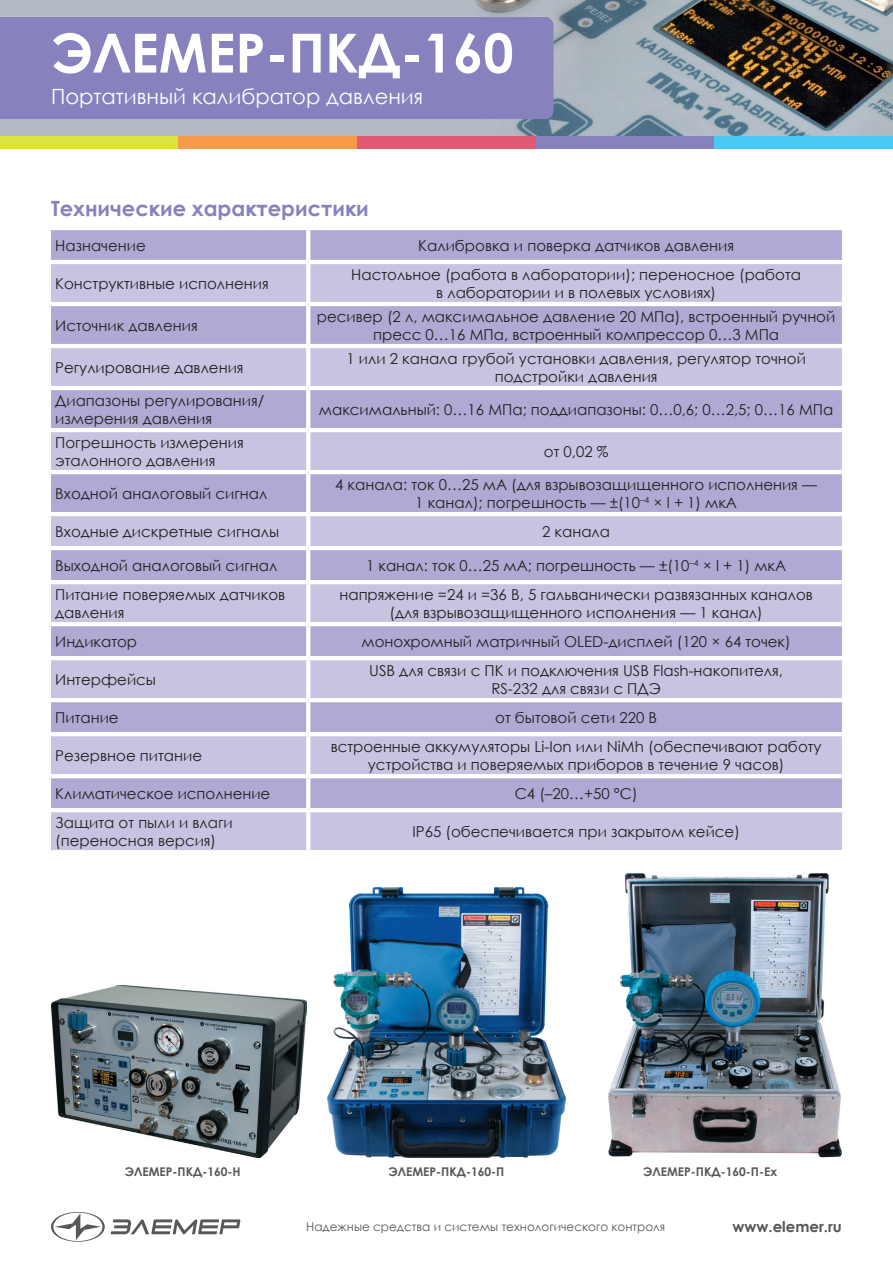
<style>
.page{position:relative;width:893px;height:1263px;background:#fff}
.page>*{position:absolute;margin:0;border:0;box-sizing:border-box;transform-origin:0 0}
.t1{font:700 54px "Century Gothic";color:#fff}
.t2{font:21px "Century Gothic";color:#fff}
.t3{font:700 21px "Century Gothic";color:#8781bd}
.t4{font:15px/18px "Century Gothic";color:#231f20;text-align:center}
.t5{font:700 15px "Century Gothic";color:#57585a}
.t6{font:700 12px "Century Gothic";color:#57585a}
.t7{font:12px "Century Gothic";color:#57585a}
</style>
<div class="page">
<img style="left:0;top:0;width:893px;height:136px">
<div style="left:0;top:17px;width:553px;height:102px;background:#8781bd"></div>
<div style="left:0;top:136px;width:179px;height:13px;background:#dce23f"></div>
<div style="left:179px;top:136px;width:178px;height:13px;background:#f79a4a"></div>
<div style="left:357px;top:136px;width:179px;height:13px;background:#e05872"></div>
<div style="left:536px;top:136px;width:178px;height:13px;background:#8781bd"></div>
<div style="left:714px;top:136px;width:179px;height:13px;background:#49c9f4"></div>
<svg style="left:111px;top:1219px;width:129px;height:15px"></svg>
<svg style="left:51px;top:1212px;width:54px;height:30px"></svg>
<div style="left:51px;top:230px;width:791px;height:30px;background:#afaad3"></div>
<svg style="left:51px;top:264px;width:791px;height:586px;background:#bcb9db"></svg>
<hr style="left:306px;top:230px;width:4px;height:30px;background:#fff">
<hr style="left:306px;top:264px;width:4px;height:38px;background:#fff">
<hr style="left:47px;top:302px;width:261px;height:4px;background:#fff">
<hr style="left:308px;top:302px;width:538px;height:4px;background:#fff">
<hr style="left:306px;top:306px;width:4px;height:38px;background:#fff">
<hr style="left:47px;top:344px;width:261px;height:4px;background:#fff">
<hr style="left:308px;top:344px;width:538px;height:4px;background:#fff">
<hr style="left:306px;top:348px;width:4px;height:38px;background:#fff">
<hr style="left:306px;top:584px;width:4px;height:38px;background:#fff">
<hr style="left:47px;top:622px;width:261px;height:4px;background:#fff">
<hr style="left:308px;top:622px;width:538px;height:4px;background:#fff">
<hr style="left:306px;top:626px;width:4px;height:30px;background:#fff">
<hr style="left:47px;top:656px;width:261px;height:4px;background:#fff">
<hr style="left:308px;top:656px;width:538px;height:4px;background:#fff">
<hr style="left:306px;top:660px;width:4px;height:38px;background:#fff">
<hr style="left:47px;top:698px;width:261px;height:4px;background:#fff">
<hr style="left:308px;top:698px;width:538px;height:4px;background:#fff">
<hr style="left:306px;top:702px;width:4px;height:30px;background:#fff">
<hr style="left:47px;top:732px;width:261px;height:4px;background:#fff">
<hr style="left:308px;top:732px;width:538px;height:4px;background:#fff">
<hr style="left:306px;top:736px;width:4px;height:38px;background:#fff">
<hr style="left:306px;top:812px;width:4px;height:38px;background:#fff">
<hr style="left:47px;top:386px;width:261px;height:4px;background:#fff">
<hr style="left:308px;top:386px;width:538px;height:4px;background:#fff">
<hr style="left:306px;top:390px;width:4px;height:38px;background:#fff">
<hr style="left:47px;top:428px;width:261px;height:4px;background:#fff">
<hr style="left:308px;top:428px;width:538px;height:4px;background:#fff">
<hr style="left:306px;top:432px;width:4px;height:38px;background:#fff">
<hr style="left:47px;top:470px;width:261px;height:4px;background:#fff">
<hr style="left:308px;top:470px;width:538px;height:4px;background:#fff">
<hr style="left:306px;top:474px;width:4px;height:38px;background:#fff">
<hr style="left:47px;top:512px;width:261px;height:4px;background:#fff">
<hr style="left:308px;top:512px;width:538px;height:4px;background:#fff">
<hr style="left:306px;top:516px;width:4px;height:30px;background:#fff">
<hr style="left:47px;top:546px;width:261px;height:4px;background:#fff">
<hr style="left:308px;top:546px;width:538px;height:4px;background:#fff">
<hr style="left:306px;top:550px;width:4px;height:30px;background:#fff">
<hr style="left:47px;top:580px;width:261px;height:4px;background:#fff">
<hr style="left:308px;top:580px;width:538px;height:4px;background:#fff">
<hr style="left:47px;top:774px;width:261px;height:4px;background:#fff">
<hr style="left:308px;top:774px;width:538px;height:4px;background:#fff">
<hr style="left:306px;top:778px;width:4px;height:30px;background:#fff">
<hr style="left:47px;top:808px;width:261px;height:4px;background:#fff">
<hr style="left:308px;top:808px;width:538px;height:4px;background:#fff">
<img style="left:51px;top:985px;width:255px;height:172px">
<img style="left:328px;top:887px;width:237px;height:270px">
<img style="left:608px;top:873px;width:234px;height:284px">
<h1 class="t1" style="left:51px;top:12px;width:464px">ЭЛЕМЕР-ПКД-160</h1>
<h2 class="t2" style="left:51px;top:82px;width:374px">Портативный калибратор давления</h2>
<h2 class="t3" style="left:51px;top:192px;width:319px">Технические характеристики</h2>
<p class="t4" style="left:55px;top:236px;width:92px">Назначение</p>
<p class="t4" style="left:418px;top:236px;width:317px">Калибровка и поверка датчиков давления</p>
<p class="t4" style="left:55px;top:274px;width:215px">Конструктивные исполнения</p>
<p class="t4" style="left:351px;top:265px;width:451px">Настольное (работа в лаборатории); переносное (работа в лаборатории и в полевых условиях)</p>
<p class="t4" style="left:55px;top:316px;width:144px">Источник давления</p>
<p class="t4" style="left:317px;top:307px;width:520px">ресивер (2 л, максимальное давление 20 МПа), встроенный ручной пресс 0…16 МПа, встроенный компрессор 0…3 МПа</p>
<p class="t4" style="left:55px;top:358px;width:190px">Регулирование давления</p>
<p class="t4" style="left:346px;top:349px;width:461px">1 или 2 канала грубой установки давления, регулятор точной подстройки давления</p>
<p class="t4" style="left:55px;top:391px;width:211px;text-align:left">Диапазоны регулирования/ измерения давления</p>
<p class="t4" style="left:319px;top:400px;width:516px">максимальный: 0…16 МПа; поддиапазоны: 0…0,6; 0…2,5; 0…16 МПа</p>
<p class="t4" style="left:55px;top:433px;width:190px;text-align:left">Погрешность измерения эталонного давления</p>
<p class="t4" style="left:544px;top:442px;width:66px">от 0,02 %</p>
<p class="t4" style="left:55px;top:484px;width:214px">Входной аналоговый сигнал</p>
<p class="t4" style="left:335px;top:475px;width:483px">4 канала: ток 0…25 мА (для взрывозащищенного исполнения —<br>1 канал); погрешность — ±(10<sup>–4</sup> × l + 1) мкА</p>
<p class="t4" style="left:55px;top:522px;width:225px">Входные дискретные сигналы</p>
<p class="t4" style="left:542px;top:522px;width:70px">2 канала</p>
<p class="t4" style="left:55px;top:556px;width:224px">Выходной аналоговый сигнал</p>
<p class="t4" style="left:366px;top:556px;width:422px">1 канал: ток 0…25 мА; погрешность — ±(10<sup>–4</sup> × l + 1) мкА</p>
<p class="t4" style="left:55px;top:585px;width:231px;text-align:left">Питание поверяемых датчиков давления</p>
<p class="t4" style="left:339px;top:585px;width:475px">напряжение =24 и =36 В, 5 гальванически развязанных каналов (для взрывозащищенного исполнения — 1 канал)</p>
<p class="t4" style="left:55px;top:632px;width:83px">Индикатор</p>
<p class="t4" style="left:362px;top:632px;width:431px">монохромный матричный OLED-дисплей (120 × 64 точек)</p>
<p class="t4" style="left:55px;top:670px;width:102px">Интерфейсы</p>
<p class="t4" style="left:369px;top:661px;width:415px">USB для связи с ПК и подключения USB Flash-накопителя,<br>RS-232 для связи с ПДЭ</p>
<p class="t4" style="left:55px;top:708px;width:65px">Питание</p>
<p class="t4" style="left:495px;top:708px;width:163px">от бытовой сети 220 В</p>
<p class="t4" style="left:55px;top:746px;width:148px">Резервное питание</p>
<p class="t4" style="left:331px;top:737px;width:492px">встроенные аккумуляторы Li-Ion или NiMh (обеспечивают работу устройства и поверяемых приборов в течение 9 часов)</p>
<p class="t4" style="left:55px;top:784px;width:217px">Климатическое исполнение</p>
<p class="t4" style="left:515px;top:784px;width:124px">С4 (–20…+50 °С)</p>
<p class="t4" style="left:55px;top:813px;width:179px;text-align:left">Защита от пыли и влаги (переносная версия)</p>
<p class="t4" style="left:412px;top:822px;width:329px">IP65 (обеспечивается при закрытом кейсе)</p>
<p class="t6" style="left:125px;top:1162px;width:117px">ЭЛЕМЕР-ПКД-160-Н</p>
<p class="t6" style="left:388px;top:1162px;width:117px">ЭЛЕМЕР-ПКД-160-П</p>
<p class="t6" style="left:643px;top:1162px;width:135px">ЭЛЕМЕР-ПКД-160-П-Ex</p>
<p class="t7" style="left:306px;top:1218px;width:361px">Надежные средства и системы технологического контроля</p>
<p class="t5" style="left:732px;top:1215px;width:111px">www.elemer.ru</p>
</div>
